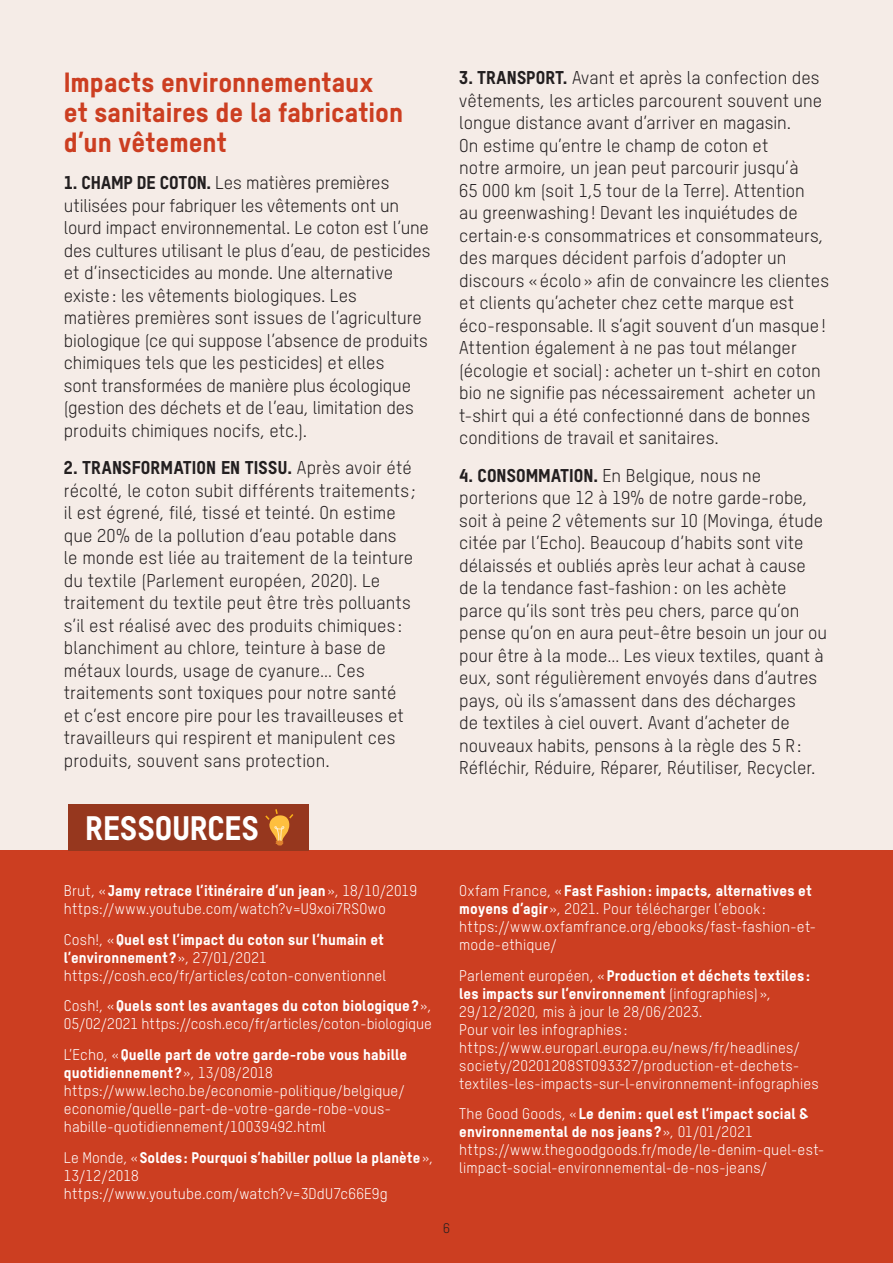
<style>
.page{position:relative;width:893px;height:1263px;background:#f5ece7}
.page>*{position:absolute;margin:0;border:0;box-sizing:border-box;transform-origin:0 0}
.t1{font:33px "T Star Pro Heavy";letter-spacing:.005em;color:#fff}
.t2{font:27px/30px "T Star Pro Heavy";color:#cc3e21}
.t3{font:18px/22.5px "T Star Pro Regular";letter-spacing:.005em;color:#231f20}
.t4{font:18px "T Star Pro Heavy";letter-spacing:.015em;color:#231f20}
.t5{font:15px/18px "T Star Pro Regular";letter-spacing:.01em;color:#fff}
.t6{font:15px/18px "T Star Pro Heavy";letter-spacing:.01em;color:#fff}
.t7{font:13.5px "T Star Pro Regular";color:#231f20}
.s1{font-family:"T Star Pro Heavy"}
.s2{font-family:"T Star Pro Regular"}
</style>
<div class="page">
<div style="left:0;top:850px;width:893px;height:413px;background:#cc3e21"></div>
<div style="left:68px;top:804px;width:241px;height:47px;background:#96371e"></div>
<svg style="left:265px;top:809px;width:28px;height:37px"></svg>
<h2 class="t2" style="left:64px;top:64px;width:341px">Impacts environnementaux et sanitaires de la fabrication d’un vêtement</h2>
<p class="t3" style="left:64px;top:170px;width:368px"><span class="s1">1. CHAMP DE COTON.</span> Les matières premières utilisées pour fabriquer les vêtements ont un lourd impact environnemental. Le coton est l’une des cultures utilisant le plus d’eau, de pesticides et d’insecticides au monde. Une alternative existe: les vêtements biologiques. Les<br>matières premières sont issues de l’agriculture biologique (ce qui suppose l’absence de produits chimiques tels que les pesticides) et elles<br>sont transformées de manière plus écologique (gestion des déchets et de l’eau, limitation des produits chimiques nocifs, etc.).</p>
<p class="t4" style="left:64px;top:454px;width:350px">2. TRANSFORMATION EN TISSU. <span class="s2">Après avoir été</span></p>
<p class="t3" style="left:64px;top:478px;width:354px">récolté, le coton subit différents traitements ; il est égrené, filé, tissé et teinté. On estime que 20% de la pollution d’eau potable dans<br>le monde est liée au traitement de la teinture du textile (Parlement européen, 2020). Le traitement du textile peut être très polluants s’il est réalisé avec des produits chimiques : blanchiment au chlore, teinture à base de métaux lourds, usage de cyanure… Ces traitements sont toxiques pour notre santé et c’est encore pire pour les travailleuses et travailleurs qui respirent et manipulent ces produits, souvent sans protection.</p>
<h1 class="t1" style="left:85px;top:803px;width:175px">RESSOURCES</h1>
<p class="t3" style="left:459px;top:65px;width:371px"><span class="s1">3. TRANSPORT.</span> Avant et après la confection des vêtements, les articles parcourent souvent une longue distance avant d’arriver en magasin.<br>On estime qu’entre le champ de coton et<br>notre armoire, un jean peut parcourir jusqu’à<br>65 000 km (soit 1,5 tour de la Terre). Attention<br>au greenwashing! Devant les inquiétudes de certain·e·s consommatrices et consommateurs, des marques décident parfois d’adopter un discours « écolo » afin de convaincre les clientes et clients qu’acheter chez cette marque est éco-responsable. Il s’agit souvent d’un masque!<br>Attention également à ne pas tout mélanger (écologie et social): acheter un t-shirt en coton bio ne signifie pas nécessairement acheter un t-shirt qui a été confectionné dans de bonnes conditions de travail et sanitaires.</p>
<p class="t3" style="left:459px;top:463px;width:370px"><span class="s1">4. CONSOMMATION.</span> En Belgique, nous ne porterions que 12 à 19% de notre garde-robe, soit à peine 2 vêtements sur 10 (Movinga, étude citée par l’Echo). Beaucoup d’habits sont vite délaissés et oubliés après leur achat à cause de la tendance fast-fashion: on les achète parce qu’ils sont très peu chers, parce qu’on pense qu’on en aura peut-être besoin un jour ou pour être à la mode… Les vieux textiles, quant à eux, sont régulièrement envoyés dans d’autres pays, où ils s’amassent dans des décharges<br>de textiles à ciel ouvert. Avant d’acheter de nouveaux habits, pensons à la règle des 5 R:<br>Réfléchir, Réduire, Réparer, Réutiliser, Recycler.</p>
<p class="t6" style="left:64px;top:880px;width:355px"><span class="s2">Brut, «</span> Jamy retrace l’itinéraire d’un jean<span class="s2">», 18/10/2019</span></p>
<p class="t5" style="left:64px;top:898px;width:324px">https://www.youtube.com/watch?v=U9xoi7RSOwo</p>
<p class="t6" style="left:64px;top:929px;width:321px"><span class="s2">Cosh!, «</span>Quel est l’impact du coton sur l’humain et l’environnement ? <span class="s2">», 27/01/2021</span></p>
<p class="t5" style="left:64px;top:965px;width:324px">https://cosh.eco/fr/articles/coton-conventionnel</p>
<p class="t6" style="left:64px;top:995px;width:369px"><span class="s2">Cosh!, «</span>Quels sont les avantages du coton biologique? <span class="s2">»,</span></p>
<p class="t5" style="left:64px;top:1014px;width:370px">05/02/2021 https://cosh.eco/fr/articles/coton-biologique</p>
<p class="t6" style="left:64px;top:1044px;width:345px"><span class="s2">L’Echo, «</span>Quelle part de votre garde-robe vous habille quotidiennement ? <span class="s2">», 13/08/2018</span></p>
<p class="t5" style="left:64px;top:1081px;width:342px">https://www.lecho.be/economie-politique/belgique/ economie/quelle-part-de-votre-garde-robe-vous&shy;habille-quotidiennement/10039492.html</p>
<p class="t6" style="left:64px;top:1147px;width:371px"><span class="s2">Le Monde, «</span>Soldes: Pourquoi s’habiller pollue la planète<span class="s2">»,</span></p>
<p class="t5" style="left:64px;top:1165px;width:325px">13/12/2018 https://www.youtube.com/watch?v=3DdU7c66E9g</p>
<p class="t6" style="left:459px;top:880px;width:354px"><span class="s2">Oxfam France, «</span> Fast Fashion: impacts, alternatives et</p>
<p class="t5" style="left:459px;top:898px;width:359px"><span class="s1">moyens d’agir</span> », 2021. Pour télécharger l’ebook : https://www.oxfamfrance.org/ebooks/fast-fashion-et&shy;mode-ethique/</p>
<p class="t6" style="left:459px;top:965px;width:352px"><span class="s2">Parlement européen, «</span>Production et déchets textiles : les impacts sur l’environnement <span class="s2">(infographies) »,</span></p>
<p class="t5" style="left:459px;top:1001px;width:361px">29/12/2020, mis à jour le 28/06/2023.<br>Pour voir les infographies : https://www.europarl.europa.eu/news/fr/headlines/ society/20201208STO93327/production-et-dechets&shy;textiles-les-impacts-sur-l-environnement-infographies</p>
<p class="t6" style="left:459px;top:1103px;width:351px"><span class="s2">The Good Goods, «</span> Le denim: quel est l’impact social &amp; environnemental de nos jeans ? <span class="s2">», 01/01/2021</span></p>
<p class="t5" style="left:459px;top:1140px;width:367px">https://www.thegoodgoods.fr/mode/le-denim-quel-est&shy;limpact-social-environnemental-de-nos-jeans/</p>
<p class="t7" style="left:443px;top:1219px;width:8px">6</p>
</div>
